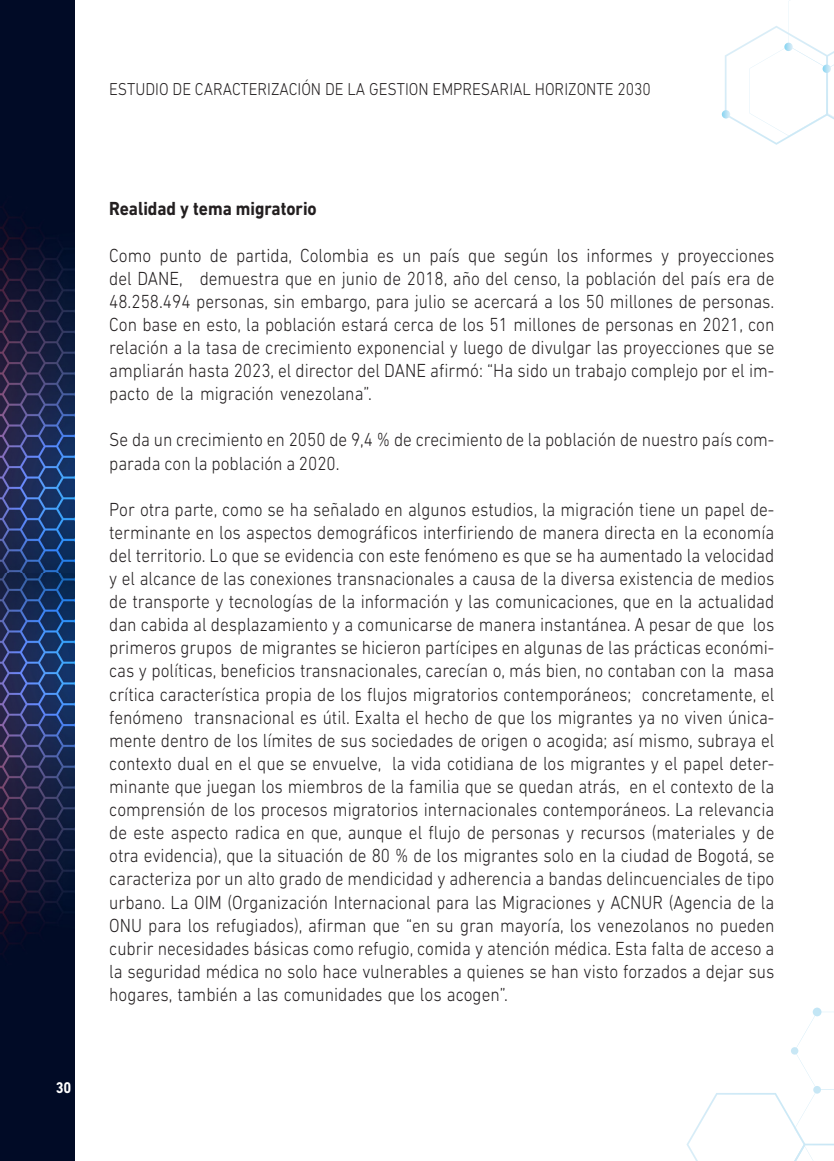
<style>
.page{position:relative;width:834px;height:1161px;background:#fff}
.page>*{position:absolute;margin:0;border:0;box-sizing:border-box;transform-origin:0 0}
.TX_CORRIDO{font:300 19.25px/23.1px "DIN Next LT Pro";color:#231f20;text-align:justify;scale:.9 1}
.TX_CORRIDO-2{font:700 19.25px "DIN Next LT Pro";color:#231f20;scale:.9 1}
.t1{font:300 17.5px "DIN Next LT Pro";color:#231f20;scale:.9 1}
.t2{font:700 15.75px "DIN Next LT Pro";color:#fff;scale:.9 1}
</style>
<div class="page">
<img style="left:0;top:0;width:74px;height:574px">
<img style="left:0;top:574px;width:74px;height:587px">
<svg style="left:721px;top:0;width:112px;height:145px"></svg>
<svg style="left:686px;top:1007px;width:147px;height:154px"></svg>
<p class="t1" style="left:109px;top:79px;width:603px">ESTUDIO DE CARACTERIZACIÓN DE LA GESTION EMPRESARIAL HORIZONTE 2030</p>
<p class="t2" style="left:56px;top:1078px;width:19px">30</p>
<p class="TX_CORRIDO-2" style="left:109px;top:198px;width:232px">Realidad y tema migratorio</p>
<p class="TX_CORRIDO" style="left:109px;top:243px;width:740px">Como punto de partida, Colombia es un país que según los informes y proyecciones del DANE, demuestra que en junio de 2018, año del censo, la población del país era de 48.258.494 personas, sin embargo, para julio se acercará a los 50 millones de personas.<br>Con base en esto, la población estará cerca de los 51 millones de personas en 2021, con relación a la tasa de crecimiento exponencial y luego de divulgar las proyecciones que se ampliarán hasta 2023, el director del DANE afirmó: “Ha sido un trabajo complejo por el im&shy;pacto de la migración venezolana”.</p>
<p class="TX_CORRIDO" style="left:109px;top:428px;width:740px">Se da un crecimiento en 2050 de 9,4 % de crecimiento de la población de nuestro país com&shy;parada con la población a 2020.</p>
<p class="TX_CORRIDO" style="left:109px;top:497px;width:740px">Por otra parte, como se ha señalado en algunos estudios, la migración tiene un papel de&shy;terminante en los aspectos demográficos interfiriendo de manera directa en la economía del territorio. Lo que se evidencia con este fenómeno es que se ha aumentado la velocidad y el alcance de las conexiones transnacionales a causa de la diversa existencia de medios de transporte y tecnologías de la información y las comunicaciones, que en la actualidad dan cabida al desplazamiento y a comunicarse de manera instantánea. A pesar de que los primeros grupos de migrantes se hicieron partícipes en algunas de las prácticas económi&shy;cas y políticas, beneficios transnacionales, carecían o, más bien, no contaban con la masa crítica característica propia de los flujos migratorios contemporáneos; concretamente, el fenómeno transnacional es útil. Exalta el hecho de que los migrantes ya no viven única&shy;mente dentro de los límites de sus sociedades de origen o acogida; así mismo, subraya el contexto dual en el que se envuelve, la vida cotidiana de los migrantes y el papel deter&shy;minante que juegan los miembros de la familia que se quedan atrás, en el contexto de la comprensión de los procesos migratorios internacionales contemporáneos. La relevancia de este aspecto radica en que, aunque el flujo de personas y recursos (materiales y de otra evidencia), que la situación de 80 % de los migrantes solo en la ciudad de Bogotá, se caracteriza por un alto grado de mendicidad y adherencia a bandas delincuenciales de tipo urbano. La OIM (Organización Internacional para las Migraciones y ACNUR (Agencia de la ONU para los refugiados), afirman que “en su gran mayoría, los venezolanos no pueden cubrir necesidades básicas como refugio, comida y atención médica. Esta falta de acceso a la seguridad médica no solo hace vulnerables a quienes se han visto forzados a dejar sus hogares, también a las comunidades que los acogen”.</p>
</div>
